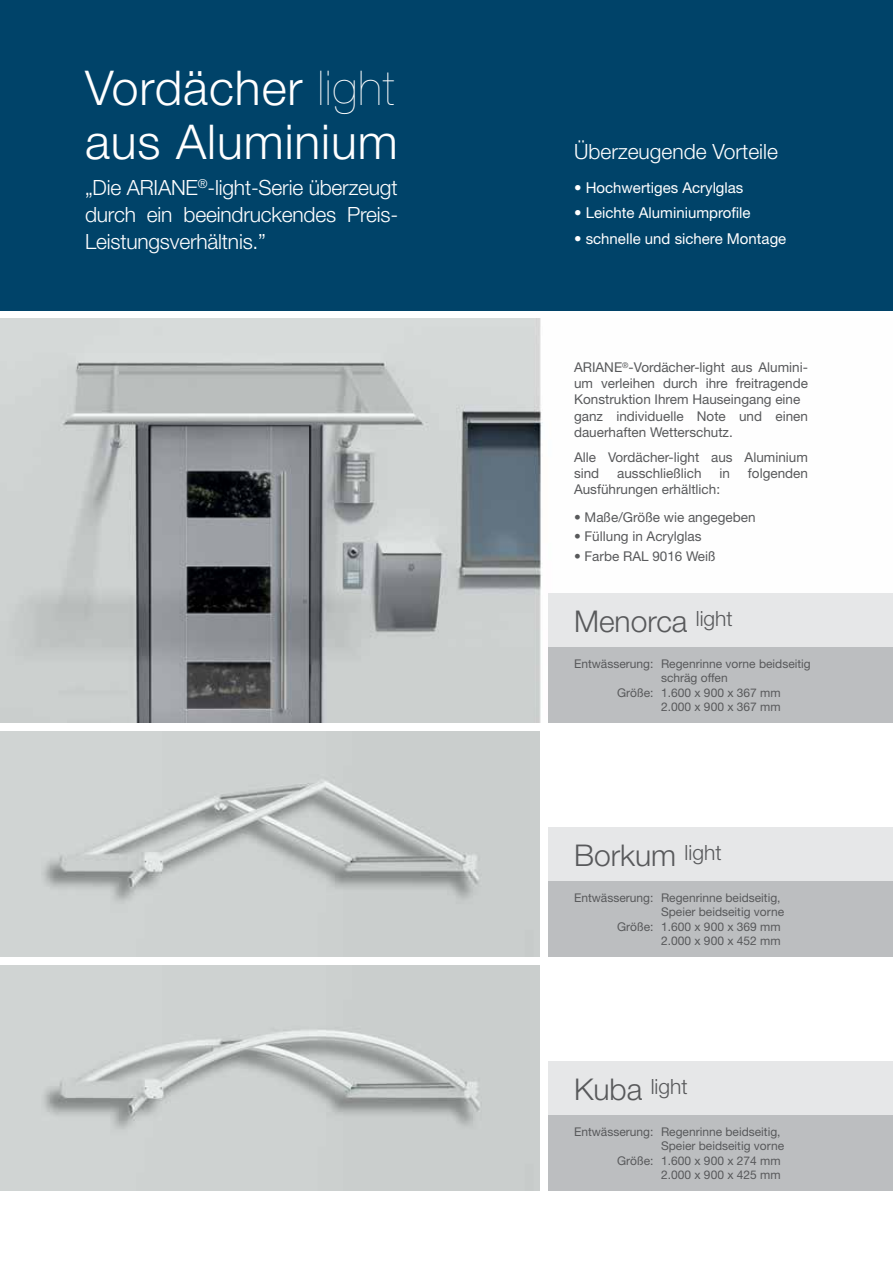
<style>
.page{position:relative;width:893px;height:1263px;background:#fff}
.page>*{position:absolute;margin:0;border:0;box-sizing:border-box;transform-origin:0 0}
.t1{font:300 48px/54px "Helvetica Neue LT";letter-spacing:.02em;color:#fff}
.t2{font:300 30px "Helvetica Neue LT";color:#58595b}
.t3{font:300 21px/27px "Helvetica Neue LT";letter-spacing:-.01em;color:#fff;text-align:justify}
.t4{font:300 21px "Helvetica Neue LT";color:#58595b}
.t5{font:15px "Helvetica Neue LT";color:#fff}
.t6{font:13.5px/16.2px "Helvetica Neue LT";color:#58595b}
.t7{font:12px/14.4px "Helvetica Neue LT";color:#58595b;text-align:right}
.s1{font-weight:200}
.s2{font-size:30px}
</style>
<div class="page">
<div style="left:0;top:0;width:893px;height:310px;background:#004369"></div>
<img style="left:0;top:319px;width:549px;height:404px">
<img style="left:0;top:731px;width:540px;height:226px">
<img style="left:0;top:965px;width:540px;height:226px">
<div style="left:549px;top:647px;width:344px;height:76px;background:#bcbec0"></div>
<div style="left:549px;top:593px;width:344px;height:54px;background:#e6e7e8"></div>
<div style="left:549px;top:880px;width:344px;height:77px;background:#bcbec0"></div>
<div style="left:549px;top:827px;width:344px;height:53px;background:#e6e7e8"></div>
<div style="left:549px;top:1114px;width:344px;height:77px;background:#bcbec0"></div>
<div style="left:549px;top:1061px;width:344px;height:53px;background:#e6e7e8"></div>
<h1 class="t1" style="left:85px;top:60px;width:314px">Vordächer <span class="s1">light </span>aus Aluminium</h1>
<h3 class="t3" style="left:85px;top:173px;width:315px">„Die ARIANE<sup>®</sup>-light-Serie überzeugt durch ein beeindruckendes Preis-Leistungsverhältnis.”</h3>
<h3 class="t3" style="left:574px;top:138px;width:205px">Überzeugende Vorteile</h3>
<p class="t5" style="left:574px;top:179px;width:171px">• Hochwertiges Acrylglas</p>
<p class="t5" style="left:574px;top:204px;width:178px">• Leichte Aluminiumprofi le</p>
<p class="t5" style="left:574px;top:230px;width:214px">• schnelle und sichere Montage</p>
<p class="t6" style="left:574px;top:359px;width:235px">ARIANE<sup>®</sup>-Vordächer-light aus Alumini&shy;um verleihen durch ihre freitragende Konstruktion Ihrem Hauseingang eine ganz individuelle Note und einen dauerhaften Wetterschutz.</p>
<p class="t6" style="left:574px;top:448px;width:235px">Alle Vordächer-light aus Aluminium sind</p>
<p class="t6" style="left:617px;top:465px;width:86px">ausschließlich</p>
<p class="t6" style="left:720px;top:465px;width:12px">in</p>
<p class="t6" style="left:748px;top:465px;width:62px">folgenden</p>
<p class="t6" style="left:574px;top:481px;width:148px">Ausführungen erhältlich:</p>
<p class="t6" style="left:574px;top:509px;width:183px">• Maße/Größe wie angegeben</p>
<p class="t6" style="left:574px;top:528px;width:129px">• Füllung in Acrylglas</p>
<p class="t6" style="left:574px;top:548px;width:143px">• Farbe RAL 9016 Weiß</p>
<h2 class="t2" style="left:574px;top:603px;width:160px">Menorca <sup>light</sup></h2>
<p class="t7" style="left:574px;top:656px;width:238px">Entwässerung: Regenrinne vorne beidseitig</p>
<p class="t7" style="left:661px;top:671px;width:68px">schräg offen</p>
<p class="t7" style="left:617px;top:685px;width:165px">Größe: 1.600 x 900 x 367 mm</p>
<p class="t7" style="left:661px;top:699px;width:121px">2.000 x 900 x 367 mm</p>
<h2 class="t2" style="left:574px;top:837px;width:149px">Borkum <sup>light</sup></h2>
<p class="t7" style="left:574px;top:890px;width:212px">Entwässerung: Regenrinne beidseitig,<br>Speier beidseitig vorne<br>Größe: 1.600 x 900 x 369 mm<br>2.000 x 900 x 452 mm</p>
<h3 class="t4" style="left:574px;top:1073px;width:115px"><span class="s2">Kuba</span> light</h3>
<p class="t7" style="left:574px;top:1124px;width:212px">Entwässerung: Regenrinne beidseitig,<br>Speier beidseitig vorne<br>Größe: 1.600 x 900 x 274 mm<br>2.000 x 900 x 425 mm</p>
</div>
